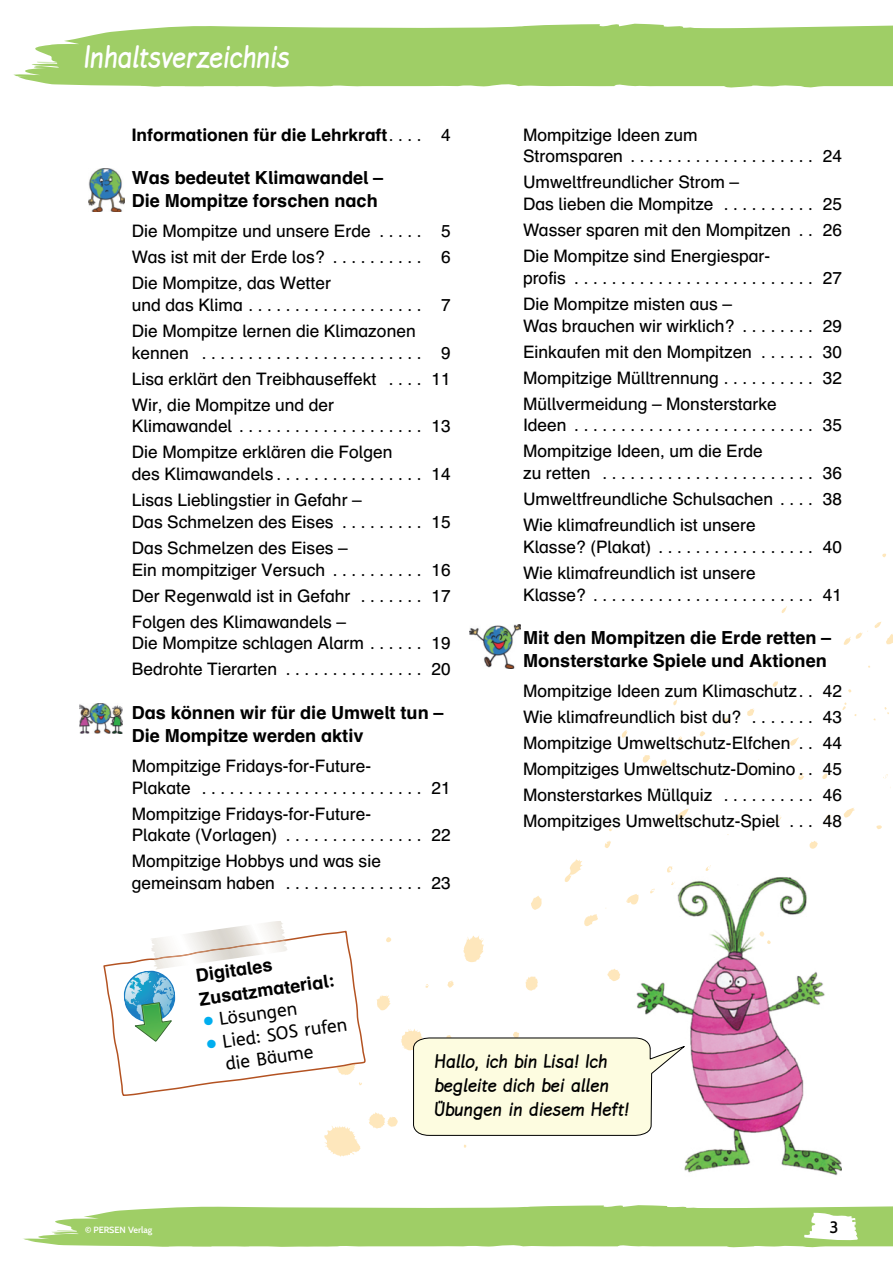
<style>
.page{position:relative;width:893px;height:1263px;background:#fff}
.page>*{position:absolute;margin:0;border:0;box-sizing:border-box;transform-origin:0 0}
.t1{font:700 34.5px "Lemme Script";letter-spacing:-.005em;color:#fff;scale:.91 1}
.t2{font:700 21px/24px "Lemme Script";color:#000}
.t3{font:700 18px/22.5px "Auer Schulbuch";color:#000}
.t4{font:18px "FS Klett GSV";color:#000}
.t5{font:17.25px/26px "Auer Schulbuch";color:#000}
.t6{font:700 17.25px "Auer Schulbuch";color:#000}
.t7{font:500 16.5px "Cabin";color:#000}
.t8{font:600 9px "Cabin";color:#fff}
.s1{font-weight:400}
.s2{color:#00aeef}
</style>
<div class="page">
<svg style="left:23px;top:1205px;width:870px;height:42px;background:#add57d"></svg>
<svg style="left:726px;top:82px;width:167px;height:6px"></svg>
<svg style="left:13px;top:26px;width:806px;height:61px;background:#abd479"></svg>
<div style="left:505px;top:23px;width:388px;height:59px;background:#9fce66"></div>
<svg style="left:882px;top:554px;width:4px;height:3px"></svg>
<svg style="left:842px;top:702px;width:5px;height:8px"></svg>
<svg style="left:874px;top:622px;width:19px;height:22px"></svg>
<svg style="left:676px;top:808px;width:13px;height:12px"></svg>
<svg style="left:843px;top:631px;width:25px;height:14px"></svg>
<svg style="left:781px;top:606px;width:6px;height:7px"></svg>
<svg style="left:772px;top:681px;width:6px;height:6px"></svg>
<svg style="left:747px;top:708px;width:8px;height:8px"></svg>
<svg style="left:790px;top:737px;width:9px;height:9px"></svg>
<svg style="left:822px;top:773px;width:6px;height:6px"></svg>
<svg style="left:718px;top:718px;width:11px;height:5px"></svg>
<svg style="left:876px;top:825px;width:6px;height:4px"></svg>
<svg style="left:843px;top:808px;width:12px;height:9px"></svg>
<svg style="left:673px;top:699px;width:4px;height:6px"></svg>
<svg style="left:798px;top:773px;width:6px;height:7px"></svg>
<svg style="left:699px;top:731px;width:6px;height:5px"></svg>
<svg style="left:826px;top:814px;width:5px;height:5px"></svg>
<svg style="left:678px;top:736px;width:4px;height:4px"></svg>
<svg style="left:660px;top:759px;width:7px;height:7px"></svg>
<svg style="left:621px;top:730px;width:7px;height:8px"></svg>
<svg style="left:809px;top:841px;width:9px;height:8px"></svg>
<svg style="left:642px;top:755px;width:8px;height:7px"></svg>
<svg style="left:776px;top:815px;width:6px;height:6px"></svg>
<svg style="left:605px;top:841px;width:6px;height:7px"></svg>
<img style="left:89px;top:168px;width:36px;height:44px">
<img style="left:79px;top:703px;width:43px;height:30px">
<img style="left:469px;top:624px;width:52px;height:44px">
<img style="left:684px;top:869px;width:158px;height:307px">
<svg style="left:759px;top:931px;width:12px;height:13px"></svg>
<svg style="left:706px;top:865px;width:5px;height:6px"></svg>
<svg style="left:103px;top:859px;width:585px;height:298px"></svg>
<h1 class="t1" style="left:85px;top:44px;width:228px">Inhaltsverzeichnis</h1>
<p class="t6" style="left:132px;top:128px;width:320px">Informationen für die Lehrkraft<span class="s1">. . . . 4</span></p>
<p class="t3" style="left:132px;top:168px;width:253px">Was bedeutet Klimawandel –<br>Die Mompitze forschen nach</p>
<p class="t5" style="left:132px;top:220px;width:320px;text-align:justify">Die Mompitze und unsere Erde . . . . . 5<br>Was ist mit der Erde los? . . . . . . . . . . 6<br>Die Mompitze, das Wetter</p>
<p class="t5" style="left:132px;top:293px;width:320px">und das Klima . . . . . . . . . . . . . . . . . . . 7<br>Die Mompitze lernen die Klimazonen</p>
<p class="t5" style="left:132px;top:341px;width:320px;text-align:justify">kennen . . . . . . . . . . . . . . . . . . . . . . . . 9<br>Lisa erklärt den Treibhauseffekt . . . . 11<br>Wir, die Mompitze und der</p>
<p class="t5" style="left:132px;top:415px;width:320px">Klimawandel . . . . . . . . . . . . . . . . . . . . 13<br>Die Mompitze erklären die Folgen</p>
<p class="t5" style="left:132px;top:463px;width:320px">des Klimawandels . . . . . . . . . . . . . . . . 14<br>Lisas Lieblingstier in Gefahr –</p>
<p class="t5" style="left:132px;top:511px;width:320px">Das Schmelzen des Eises . . . . . . . . . 15<br>Das Schmelzen des Eises –</p>
<p class="t5" style="left:132px;top:558px;width:320px;text-align:justify">Ein mompitziger Versuch . . . . . . . . . . 16<br>Der Regenwald ist in Gefahr . . . . . . . 17<br>Folgen des Klimawandels –</p>
<p class="t5" style="left:132px;top:632px;width:320px">Die Mompitze schlagen Alarm . . . . . . 19<br>Bedrohte Tierarten . . . . . . . . . . . . . . . 20</p>
<p class="t3" style="left:132px;top:703px;width:313px">Das können wir für die Umwelt tun –<br>Die Mompitze werden aktiv</p>
<p class="t5" style="left:132px;top:757px;width:320px;line-height:21.8px">Mompitzige Fridays-for-Future-<br>Plakate . . . . . . . . . . . . . . . . . . . . . . . . 21</p>
<p class="t5" style="left:132px;top:804px;width:320px;line-height:21.8px">Mompitzige Fridays-for-Future-<br>Plakate (Vorlagen) . . . . . . . . . . . . . . . 22</p>
<p class="t5" style="left:132px;top:852px;width:320px;line-height:21.8px">Mompitzige Hobbys und was sie gemeinsam haben . . . . . . . . . . . . . . . 23</p>
<p class="t5" style="left:523px;top:125px;width:320px;line-height:21.8px">Mompitzige Ideen zum<br>Stromsparen . . . . . . . . . . . . . . . . . . . . 24</p>
<p class="t5" style="left:523px;top:173px;width:320px;line-height:21.8px">Umweltfreundlicher Strom –<br>Das lieben die Mompitze . . . . . . . . . . 25</p>
<p class="t5" style="left:523px;top:219px;width:320px">Wasser sparen mit den Mompitzen . . 26<br>Die Mompitze sind Energiespar-</p>
<p class="t5" style="left:523px;top:266px;width:320px">profis . . . . . . . . . . . . . . . . . . . . . . . . . . 27<br>Die Mompitze misten aus –</p>
<p class="t5" style="left:523px;top:314px;width:320px;text-align:justify">Was brauchen wir wirklich? . . . . . . . . 29<br>Einkaufen mit den Mompitzen . . . . . . 30<br>Mompitzige Mülltrennung . . . . . . . . . . 32<br>Müllvermeidung – Monsterstarke</p>
<p class="t5" style="left:523px;top:414px;width:320px">Ideen . . . . . . . . . . . . . . . . . . . . . . . . . . 35<br>Mompitzige Ideen, um die Erde</p>
<p class="t5" style="left:523px;top:462px;width:320px;text-align:justify">zu retten . . . . . . . . . . . . . . . . . . . . . . . 36<br>Umweltfreundliche Schulsachen . . . . 38<br>Wie klimafreundlich ist unsere</p>
<p class="t5" style="left:523px;top:535px;width:320px">Klasse? (Plakat) . . . . . . . . . . . . . . . . . 40<br>Wie klimafreundlich ist unsere</p>
<p class="t5" style="left:523px;top:583px;width:320px">Klasse? . . . . . . . . . . . . . . . . . . . . . . . . 41</p>
<p class="t3" style="left:523px;top:629px;width:310px">Mit den Mompitzen die Erde retten –<br>Monsterstarke Spiele und Aktionen</p>
<p class="t5" style="left:523px;top:680px;width:320px;text-align:justify">Mompitzige Ideen zum Klimaschutz. . 42<br>Wie klimafreundlich bist du? . . . . . . . 43<br>Mompitzige Umweltschutz-Elfchen . . 44<br>Mompitziges Umweltschutz-Domino . . 45<br>Monsterstarkes Müllquiz . . . . . . . . . . 46<br>Mompitziges Umweltschutz-Spiel . . . 48</p>
<p class="t3" style="left:195px;top:965px;width:138px;line-height:24px;rotate:-8deg">Digitales<br>Zusatzmaterial:</p>
<p class="t4" style="left:201px;top:1014px;width:97px;rotate:-8deg"><span class="s2">⏺</span> Lösungen</p>
<p class="t4" style="left:205px;top:1036px;width:144px;rotate:-8deg"><span class="s2">⏺</span> Lied: SOS rufen</p>
<p class="t4" style="left:225px;top:1056px;width:90px;rotate:-8deg">die Bäume</p>
<p class="t2" style="left:435px;top:1051px;width:196px">Hallo, ich bin Lisa! Ich begleite dich bei allen<br>Übungen in diesem Heft!</p>
<p class="t8" style="left:85px;top:1226px;width:69px">© PERSEN Verlag</p>
<p class="t7" style="left:829px;top:1221px;width:10px">3</p>
</div>
